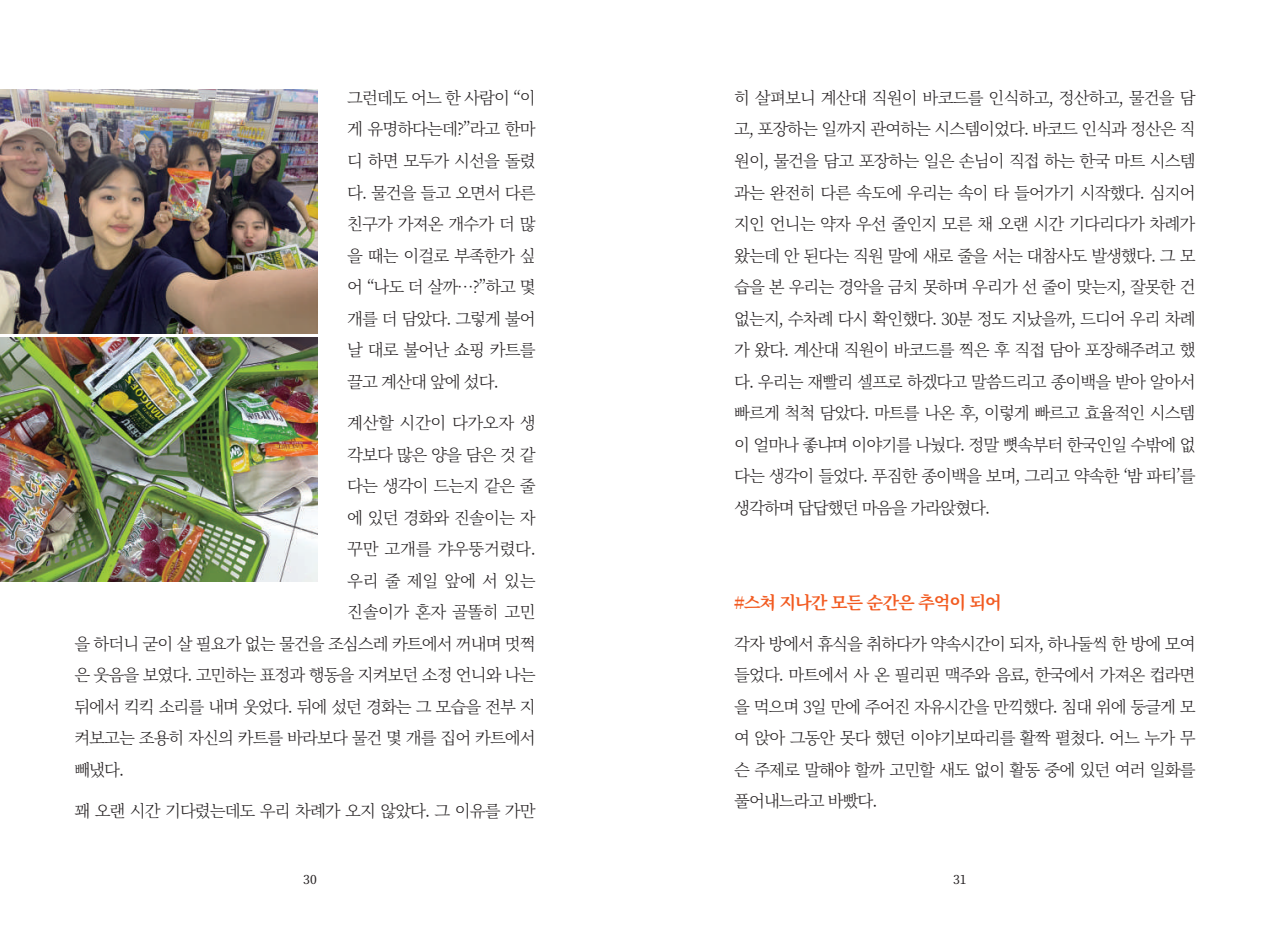
<style>
.page{position:relative;width:1270px;height:933px;background:#fff}
.page>*{position:absolute;margin:0;border:0;box-sizing:border-box;transform-origin:0 0}
.t1{font:700 17.5px "Source Han Serif K";letter-spacing:-.06em;color:#f25b21}
.t2{font:300 16.62px/31.5px "Source Han Serif K";letter-spacing:-.06em;color:#231f20;text-align:justify}
.t3{font:300 16.62px "Source Han Serif K";letter-spacing:-.03em;color:#231f20}
.t4{font:300 16.62px "Source Han Serif K";letter-spacing:-.02em;color:#231f20}
.t5{font:500 12.25px "Source Han Serif K";color:#231f20}
</style>
<div class="page">
<img style="left:0;top:89px;width:317px;height:245px">
<img style="left:0;top:337px;width:317px;height:245px">
<p class="t2" style="left:347px;top:82px;width:190px">그런데도 어느 한 사람이 “이 게 유명하다는데?”라고 한마 디 하면 모두가 시선을 돌렸 다. 물건을 들고 오면서 다른 친구가 가져온 개수가 더 많 을 때는 이걸로 부족한가 싶 어 “나도 더 살까…?”하고 몇 개를 더 담았다. 그렇게 불어 날 대로 불어난 쇼핑 카트를 끌고 계산대 앞에 섰다.</p>
<p class="t3" style="left:347px;top:413px;width:190px">계산할 시간이 다가오자 생</p>
<p class="t2" style="left:347px;top:439px;width:190px">각보다 많은 양을 담은 것 같</p>
<p class="t2" style="left:347px;top:470px;width:190px">다는 생각이 드는지 같은 줄</p>
<p class="t2" style="left:347px;top:502px;width:190px">에 있던 경화와 진솔이는 자</p>
<p class="t4" style="left:347px;top:539px;width:190px">꾸만 고개를 갸우뚱거렸다.</p>
<p class="t2" style="left:347px;top:565px;width:190px">우리 줄 제일 앞에 서 있는</p>
<p class="t3" style="left:347px;top:602px;width:190px">진솔이가 혼자 골똘히 고민</p>
<p class="t2" style="left:74px;top:628px;width:463px">을 하더니 굳이 살 필요가 없는 물건을 조심스레 카트에서 꺼내며 멋쩍</p>
<p class="t2" style="left:74px;top:659px;width:463px">은 웃음을 보였다. 고민하는 표정과 행동을 지켜보던 소정 언니와 나는</p>
<p class="t2" style="left:74px;top:691px;width:463px">뒤에서 킥킥 소리를 내며 웃었다. 뒤에 섰던 경화는 그 모습을 전부 지</p>
<p class="t2" style="left:74px;top:722px;width:463px">켜보고는 조용히 자신의 카트를 바라보다 물건 몇 개를 집어 카트에서</p>
<p class="t2" style="left:74px;top:754px;width:51px">빼냈다.</p>
<p class="t2" style="left:74px;top:795px;width:463px">꽤 오랜 시간 기다렸는데도 우리 차례가 오지 않았다. 그 이유를 가만</p>
<p class="t2" style="left:734px;top:82px;width:463px">히 살펴보니 계산대 직원이 바코드를 인식하고, 정산하고, 물건을 담 고, 포장하는 일까지 관여하는 시스템이었다. 바코드 인식과 정산은 직 원이, 물건을 담고 포장하는 일은 손님이 직접 하는 한국 마트 시스템 과는 완전히 다른 속도에 우리는 속이 타 들어가기 시작했다. 심지어 지인 언니는 약자 우선 줄인지 모른 채 오랜 시간 기다리다가 차례가 왔는데 안 된다는 직원 말에 새로 줄을 서는 대참사도 발생했다. 그 모 습을 본 우리는 경악을 금치 못하며 우리가 선 줄이 맞는지, 잘못한 건 없는지, 수차례 다시 확인했다. 30분 정도 지났을까, 드디어 우리 차례 가 왔다. 계산대 직원이 바코드를 찍은 후 직접 담아 포장해주려고 했 다. 우리는 재빨리 셀프로 하겠다고 말씀드리고 종이백을 받아 알아서 빠르게 척척 담았다. 마트를 나온 후, 이렇게 빠르고 효율적인 시스템 이 얼마나 좋냐며 이야기를 나눴다. 정말 뼛속부터 한국인일 수밖에 없 다는 생각이 들었다. 푸짐한 종이백을 보며, 그리고 약속한 ‘밤 파티’를 생각하며 답답했던 마음을 가라앉혔다.</p>
<p class="t1" style="left:734px;top:592px;width:269px">#스쳐 지나간 모든 순간은 추억이 되어</p>
<p class="t2" style="left:734px;top:628px;width:463px">각자 방에서 휴식을 취하다가 약속시간이 되자, 하나둘씩 한 방에 모여 들었다. 마트에서 사 온 필리핀 맥주와 음료, 한국에서 가져온 컵라면 을 먹으며 3일 만에 주어진 자유시간을 만끽했다. 침대 위에 둥글게 모 여 앉아 그동안 못다 했던 이야기보따리를 활짝 펼쳤다. 어느 누가 무 슨 주제로 말해야 할까 고민할 새도 없이 활동 중에 있던 여러 일화를 풀어내느라고 바빴다.</p>
<p class="t5" style="left:303px;top:872px;width:15px">30</p>
<p class="t5" style="left:953px;top:872px;width:15px">31</p>
</div>
